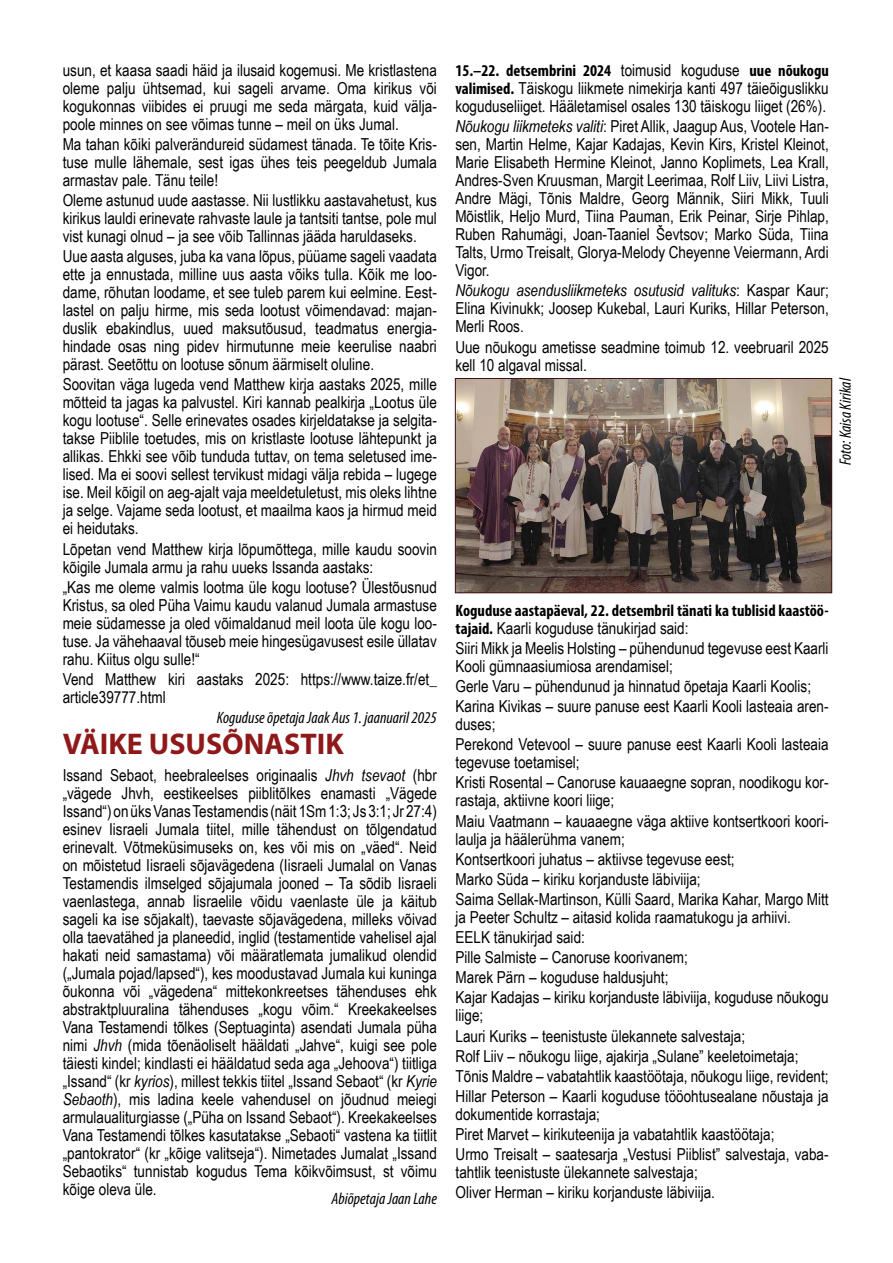
<style>
.page{position:relative;width:893px;height:1263px;background:#fff}
.page>*{position:absolute;margin:0;border:0;box-sizing:border-box;transform-origin:0 0}
.t1{font:700 30px "Myriad Pro";color:#8f191a}
.t2{font:16.5px/18px "Arial Narrow";color:#000}
.t3{font:700 condensed 16.5px "Myriad Pro";color:#000}
.t4{font:italic condensed 16.5px "Myriad Pro";color:#000}
.s1{font-style:italic}
.s2{font-family:"Arial Narrow";font-weight:400;font-stretch:normal}
.s3{font-family:"Myriad Pro";font-weight:700;font-stretch:condensed}
</style>
<div class="page">
<img style="left:457px;top:380px;width:373px;height:211px">
<div style="left:455px;top:378px;width:377px;height:215px;border:1px solid #3f1111"></div>
<p class="t2" style="left:63px;top:60px;width:376px;text-align:justify">usun, et kaasa saadi häid ja ilusaid kogemusi. Me kristlastena oleme palju ühtsemad, kui sageli arvame. Oma kirikus või kogukonnas viibides ei pruugi me seda märgata, kuid välja&shy;poole minnes on see võimas tunne – meil on üks Jumal.</p>
<p class="t2" style="left:63px;top:135px;width:376px;text-align:justify">Ma tahan kõiki palverändureid südamest tänada. Te tõite Kris&shy;tuse mulle lähemale, sest igas ühes teis peegeldub Jumala armastav pale. Tänu teile!</p>
<p class="t2" style="left:63px;top:191px;width:376px;text-align:justify">Oleme astunud uude aastasse. Nii lustlikku aastavahetust, kus kirikus lauldi erinevate rahvaste laule ja tantsiti tantse, pole mul vist kunagi olnud – ja see võib Tallinnas jääda haruldaseks.</p>
<p class="t2" style="left:63px;top:247px;width:376px;text-align:justify">Uue aasta alguses, juba ka vana lõpus, püüame sageli vaadata ette ja ennustada, milline uus aasta võiks tulla. Kõik me loo&shy;dame, rõhutan loodame, et see tuleb parem kui eelmine. Eest&shy;lastel on palju hirme, mis seda lootust võimendavad: majan&shy;duslik ebakindlus, uued maksutõusud, teadmatus energia&shy;hindade osas ning pidev hirmutunne meie keerulise naabri pärast. Seetõttu on lootuse sõnum äärmiselt oluline.</p>
<p class="t2" style="left:63px;top:375px;width:376px;text-align:justify">Soovitan väga lugeda vend Matthew kirja aastaks 2025, mille mõtteid ta jagas ka palvustel. Kiri kannab pealkirja „Lootus üle kogu lootuse“. Selle erinevates osades kirjeldatakse ja selgita&shy;takse Piiblile toetudes, mis on kristlaste lootuse lähtepunkt ja allikas. Ehkki see võib tunduda tuttav, on tema seletused ime&shy;lised. Ma ei soovi sellest tervikust midagi välja rebida – lugege ise. Meil kõigil on aeg-ajalt vaja meeldetuletust, mis oleks lihtne ja selge. Vajame seda lootust, et maailma kaos ja hirmud meid ei heidutaks.</p>
<p class="t2" style="left:63px;top:539px;width:376px">Lõpetan vend Matthew kirja lõpumõttega, mille kaudu soovin kõigile Jumala armu ja rahu uueks Issanda aastaks:</p>
<p class="t2" style="left:63px;top:577px;width:376px;text-align:justify">„Kas me oleme valmis lootma üle kogu lootuse? Ülestõusnud Kristus, sa oled Püha Vaimu kaudu valanud Jumala armastuse meie südamesse ja oled võimaldanud meil loota üle kogu loo&shy;tuse. Ja vähehaaval tõuseb meie hingesügavusest esile üllatav rahu. Kiitus olgu sulle!“</p>
<p class="t2" style="left:63px;top:669px;width:376px">Vend Matthew kiri aastaks 2025: https://www.taize.fr/et_ article39777.html</p>
<p class="t4" style="left:217px;top:708px;width:222px">Koguduse õpetaja Jaak Aus 1. jaanuaril 2025</p>
<h1 class="t1" style="left:63px;top:725px;width:283px">VÄIKE USUSÕNASTIK</h1>
<p class="t2" style="left:63px;top:765px;width:376px;text-align:justify">Issand Sebaot, heebraleelses originaalis <span class="s1">Jhvh tsevaot</span> (hbr „vägede Jhvh, eestikeelses piiblitõlkes enamasti „Vägede Issand“) on üks Vanas Testamendis (näit 1Sm 1:3; Js 3:1; Jr 27:4) esinev Iisraeli Jumala tiitel, mille tähendust on tõlgendatud erinevalt. Võtmeküsimuseks on, kes või mis on „väed“. Neid on mõistetud Iisraeli sõjavägedena (Iisraeli Jumalal on Vanas Testamendis ilmselged sõjajumala jooned – Ta sõdib Iisraeli vaenlastega, annab Iisraelile võidu vaenlaste üle ja käitub sageli ka ise sõjakalt), taevaste sõjavägedena, milleks võivad olla taevatähed ja planeedid, inglid (testamentide vahelisel ajal hakati neid samastama) või määratlemata jumalikud olendid („Jumala pojad/lapsed“), kes moodustavad Jumala kui kuninga õukonna või „vägedena“ mittekonkreetses tähenduses ehk abstraktpluuralina tähenduses „kogu võim.“ Kreekakeelses Vana Testamendi tõlkes (Septuaginta) asendati Jumala püha nimi <span class="s1">Jhvh</span> (mida tõenäoliselt hääldati „Jahve“, kuigi see pole täiesti kindel; kindlasti ei hääldatud seda aga „Jehoova“) tiitliga „Issand“ (kr <span class="s1">kyrios</span>), millest tekkis tiitel „Issand Sebaot“ (kr <span class="s1">Kyrie Sebaoth</span>), mis ladina keele vahendusel on jõudnud meiegi armulaualiturgiasse („Püha on Issand Sebaot“). Kreekakeelses Vana Testamendi tõlkes kasutatakse „Sebaoti“ vastena ka tiitlit „pantokrator“ (kr „kõige valitseja“). Nimetades Jumalat „Issand Sebaotiks“ tunnistab kogudus Tema kõikvõimsust, st võimu kõige oleva üle.</p>
<p class="t4" style="left:331px;top:1188px;width:107px">Abiõpetaja Jaan Lahe</p>
<p class="t3" style="left:455px;top:60px;width:375px">15.–22. detsembrini 2024 <span class="s2">toimusid koguduse</span> uue nõukogu</p>
<p class="t2" style="left:455px;top:79px;width:375px"><span class="s3">valimised.</span> Täiskogu liikmete nimekirja kanti 497 täieõiguslikku koguduseliiget. Hääletamisel osales 130 täiskogu liiget (26%).</p>
<p class="t2" style="left:455px;top:117px;width:375px;text-align:justify"><span class="s1">Nõukogu liikmeteks valiti</span>: Piret Allik, Jaagup Aus, Vootele Han&shy;sen, Martin Helme, Kajar Kadajas, Kevin Kirs, Kristel Kleinot, Marie Elisabeth Hermine Kleinot, Janno Koplimets, Lea Krall, Andres-Sven Kruusman, Margit Leerimaa, Rolf Liiv, Liivi Listra, Andre Mägi, Tõnis Maldre, Georg Männik, Siiri Mikk, Tuuli Mõistlik, Heljo Murd, Tiina Pauman, Erik Peinar, Sirje Pihlap, Ruben Rahumägi, Joan-Taaniel Ševtsov; Marko Süda, Tiina Talts, Urmo Treisalt, Glorya-Melody Cheyenne Veiermann, Ardi Vigor.</p>
<p class="t2" style="left:455px;top:281px;width:375px;text-align:justify"><span class="s1">Nõukogu asendusliikmeteks osutusid valituks</span>: Kaspar Kaur; Elina Kivinukk; Joosep Kukebal, Lauri Kuriks, Hillar Peterson, Merli Roos.</p>
<p class="t2" style="left:455px;top:337px;width:375px">Uue nõukogu ametisse seadmine toimub 12. veebruaril 2025 kell 10 algaval missal.</p>
<p class="t4" style="left:835px;top:465px;width:89px;rotate:-90deg">Foto: Kaisa Kirikal</p>
<p class="t3" style="left:456px;top:600px;width:375px">Koguduse aastapäeval, 22. detsembril tänati ka tublisid kaastöö-</p>
<p class="t2" style="left:456px;top:617px;width:374px;line-height:20.1px"><span class="s3">tajaid.</span> Kaarli koguduse tänukirjad said:<br>Siiri Mikk ja Meelis Holsting – pühendunud tegevuse eest Kaarli</p>
<p class="t2" style="left:456px;top:655px;width:374px;line-height:20.1px">Kooli gümnaasiumiosa arendamisel;<br>Gerle Varu – pühendunud ja hinnatud õpetaja Kaarli Koolis;<br>Karina Kivikas – suure panuse eest Kaarli Kooli lasteaia aren-</p>
<p class="t2" style="left:456px;top:714px;width:374px;line-height:20.1px">duses;<br>Perekond Vetevool – suure panuse eest Kaarli Kooli lasteaia</p>
<p class="t2" style="left:456px;top:752px;width:374px;line-height:20.1px">tegevuse toetamisel;<br>Kristi Rosental – Canoruse kauaaegne sopran, noodikogu kor-</p>
<p class="t2" style="left:456px;top:790px;width:375px;line-height:20.1px">rastaja, aktiivne koori liige;<br>Maiu Vaatmann – kauaaegne väga aktiive kontsertkoori koori-</p>
<p class="t2" style="left:456px;top:828px;width:374px;line-height:20.1px">laulja ja häälerühma vanem;<br>Kontsertkoori juhatus – aktiivse tegevuse eest;<br>Marko Süda – kiriku korjanduste läbiviija;<br>Saima Sellak-Martinson, Külli Saard, Marika Kahar, Margo Mitt</p>
<p class="t2" style="left:456px;top:906px;width:374px;line-height:20.1px">ja Peeter Schultz – aitasid kolida raamatukogu ja arhiivi.<br>EELK tänukirjad said:<br>Pille Salmiste – Canoruse koorivanem;<br>Marek Pärn – koguduse haldusjuht;<br>Kajar Kadajas – kiriku korjanduste läbiviija, koguduse nõukogu</p>
<p class="t2" style="left:456px;top:1005px;width:375px;line-height:20.1px">liige;<br>Lauri Kuriks – teenistuste ülekannete salvestaja;<br>Rolf Liiv – nõukogu liige, ajakirja „Sulane” keeletoimetaja; Tõnis Maldre – vabatahtlik kaastöötaja, nõukogu liige, revident; Hillar Peterson – Kaarli koguduse tööohtusealane nõustaja ja</p>
<p class="t2" style="left:456px;top:1103px;width:374px;line-height:20.1px">dokumentide korrastaja;<br>Piret Marvet – kirikuteenija ja vabatahtlik kaastöötaja;<br>Urmo Treisalt – saatesarja „Vestusi Piiblist” salvestaja, vaba-</p>
<p class="t2" style="left:456px;top:1162px;width:261px;line-height:20.1px">tahtlik teenistuste ülekannete salvestaja;<br>Oliver Herman – kiriku korjanduste läbiviija.</p>
</div>
